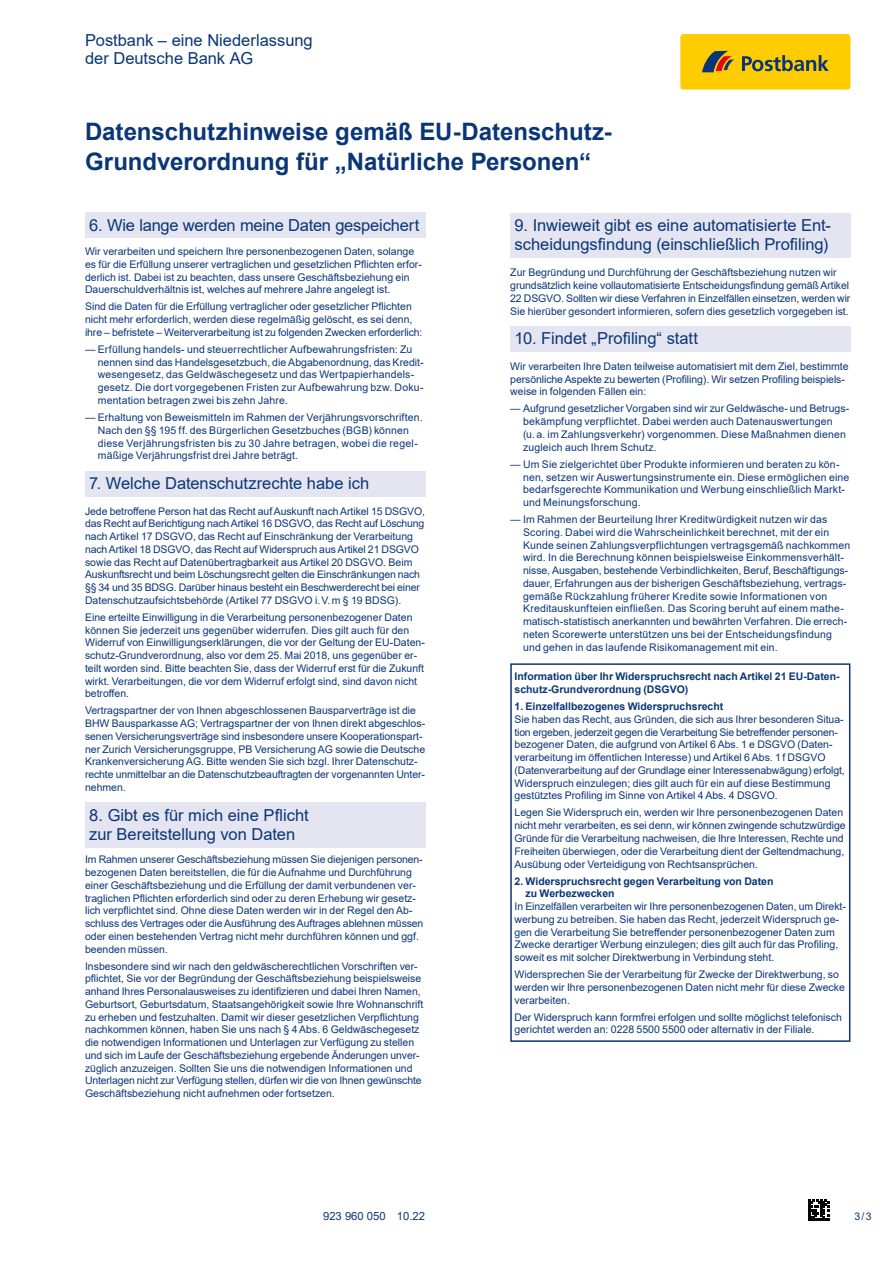
<style>
.page{position:relative;width:893px;height:1263px;background:#fff}
.page>*{position:absolute;margin:0;border:0;box-sizing:border-box;transform-origin:0 0}
.t1{font:700 24px/29.7px "Arial";color:#0a3677}
.Barrierefreies_Formular_id933_d6{font:16.5px/18px "Arial";letter-spacing:-.005em;color:#0a3677}
.t2{font:11.25px "Arial";color:#0a3677}
.Barrierefreies_Formular_id934_d6{font:10.5px/12.8px "Arial";color:#0a3677}
.Barrierefreies_Formular_id1348_d6{font:700 10.5px/12.8px "Arial";color:#0a3677}
</style>
<div class="page">
<div style="left:510px;top:663px;width:340px;height:379px;border:2px solid #0a3677"></div>
<hr style="left:808px;top:1218px;width:21px;height:2px;background:#000">
<svg style="left:808px;top:1199px;width:21px;height:19px"></svg>
<div style="left:680px;top:34px;width:170px;height:56px;background:#fc0;border-radius:3px"></div>
<svg style="left:742px;top:55px;width:87px;height:16px"></svg>
<svg style="left:702px;top:51px;width:32px;height:21px"></svg>
<div style="left:85px;top:213px;width:340px;height:25px;background:#e4e5f1"></div>
<div style="left:85px;top:471px;width:340px;height:25px;background:#e4e5f1"></div>
<div style="left:85px;top:803px;width:340px;height:25px;background:#e4e5f1"></div>
<div style="left:85px;top:822px;width:340px;height:26px;background:#e4e5f1"></div>
<div style="left:510px;top:213px;width:340px;height:45px;background:#e4e5f1"></div>
<div style="left:510px;top:326px;width:340px;height:26px;background:#e4e5f1"></div>
<h2 class="Barrierefreies_Formular_id933_d6" style="left:85px;top:31px;width:229px">Postbank – eine Niederlassung der Deutsche Bank AG</h2>
<h1 class="t1" style="left:85px;top:118px;width:528px">Datenschutzhinweise gemäß EU-Datenschutz-<br>Grundverordnung für „Natürliche Personen“</h1>
<h2 class="Barrierefreies_Formular_id933_d6" style="left:89px;top:216px;width:331px">6. Wie lange werden meine Daten gespeichert</h2>
<p class="Barrierefreies_Formular_id934_d6" style="left:85px;top:245px;width:338px">Wir verarbeiten und speichern Ihre personenbezogenen Daten, solange es für die Erfüllung unserer vertraglichen und gesetzlichen Pflichten erfor&shy;derlich ist. Dabei ist zu beachten, dass unsere Geschäftsbeziehung ein Dauerschuldverhältnis ist, welches auf mehrere Jahre angelegt ist.</p>
<p class="Barrierefreies_Formular_id934_d6" style="left:85px;top:300px;width:339px">Sind die Daten für die Erfüllung vertraglicher oder gesetzlicher Pflichten nicht mehr erforderlich, werden diese regelmäßig gelöscht, es sei denn, ihre – befristete – Weiterverarbeitung ist zu folgenden Zwecken erforderlich:</p>
<p class="Barrierefreies_Formular_id934_d6" style="left:98px;top:343px;width:327px;text-indent:-13px">— Erfüllung handels- und steuerrechtlicher Aufbewahrungsfristen: Zu nennen sind das Handelsgesetzbuch, die Abgabenordnung, das Kredit&shy;wesengesetz, das Geldwäschegesetz und das Wertpapierhandels&shy;gesetz. Die dort vorgegebenen Fristen zur Aufbewahrung bzw. Doku&shy;mentation betragen zwei bis zehn Jahre.</p>
<p class="Barrierefreies_Formular_id934_d6" style="left:98px;top:411px;width:326px;text-indent:-13px">— Erhaltung von Beweismitteln im Rahmen der Verjährungsvorschriften.<br>Nach den §§ 195 ff. des Bürgerlichen Gesetzbuches (BGB) können diese Verjährungsfristen bis zu 30 Jahre betragen, wobei die regel&shy;mäßige Verjährungsfrist drei Jahre beträgt.</p>
<h2 class="Barrierefreies_Formular_id933_d6" style="left:89px;top:474px;width:281px">7. Welche Datenschutzrechte habe ich</h2>
<p class="Barrierefreies_Formular_id934_d6" style="left:85px;top:504px;width:342px">Jede betroffene Person hat das Recht auf Auskunft nach Artikel 15 -DSGVO, das Recht auf Berichtigung nach Artikel 16 DSGVO, das Recht auf Löschung nach Artikel 17 DSGVO, das Recht auf Einschränkung der Verarbeitung nach Artikel 18 DSGVO, das Recht auf Widerspruch aus Artikel 21 DSGVO sowie das Recht auf Datenübertragbarkeit aus Artikel 20 DSGVO. Beim Auskunftsrecht und beim Löschungsrecht gelten die Einschränkungen nach §§ 34 und 35 BDSG. Darüber hinaus besteht ein Beschwerderecht bei einer Datenschutzaufsichtsbehörde (Artikel 77 DSGVO i.V.m § 19 BDSG).</p>
<p class="Barrierefreies_Formular_id934_d6" style="left:85px;top:611px;width:341px">Eine erteilte Einwilligung in die Verarbeitung personenbezogener Daten können Sie jederzeit uns gegenüber widerrufen. Dies gilt auch für den Widerruf von Einwilligungserklärungen, die vor der Geltung der EU-Daten&shy;schutz-Grundverordnung, also vor dem 25. Mai 2018, uns gegenüber er&shy;teilt worden sind. Bitte beachten Sie, dass der Widerruf erst für die Zukunft wirkt. Verarbeitungen, die vor dem Widerruf erfolgt sind, sind davon nicht betroffen.</p>
<p class="Barrierefreies_Formular_id934_d6" style="left:85px;top:704px;width:342px">Vertragspartner der von Ihnen abgeschlossenen Bausparverträge ist die BHW Bausparkasse AG; Vertragspartner der von Ihnen direkt abgeschlos&shy;senen Versicherungsverträge sind insbesondere unsere Kooperationspart&shy;ner Zurich Versicherungsgruppe, PB Versicherung AG sowie die Deutsche Krankenversicherung AG. Bitte wenden Sie sich bzgl. Ihrer Datenschutz&shy;rechte unmittelbar an die Datenschutzbeauftragten der vorgenannten Unter&shy;nehmen.</p>
<h2 class="Barrierefreies_Formular_id933_d6" style="left:89px;top:806px;width:221px">8. Gibt es für mich eine Pflicht</h2>
<h2 class="Barrierefreies_Formular_id933_d6" style="left:89px;top:825px;width:207px">zur Bereitstellung von Daten</h2>
<p class="Barrierefreies_Formular_id934_d6" style="left:85px;top:853px;width:340px">Im Rahmen unserer Geschäftsbeziehung müssen Sie diejenigen personen&shy;bezogenen Daten bereitstellen, die für die Aufnahme und Durchführung einer Geschäftsbeziehung und die Erfüllung der damit verbundenen ver&shy;traglichen Pflichten erforderlich sind oder zu deren Erhebung wir gesetz&shy;lich verpflichtet sind. Ohne diese Daten werden wir in der Regel den Ab&shy;schluss des Vertrages oder die Ausführung des Auftrages ablehnen müssen oder einen bestehenden Vertrag nicht mehr durchführen können und ggf. beenden müssen.</p>
<p class="Barrierefreies_Formular_id934_d6" style="left:85px;top:959px;width:340px">Insbesondere sind wir nach den geldwäscherechtlichen Vorschriften ver&shy;pflichtet, Sie vor der Begründung der Geschäftsbeziehung beispielsweise anhand Ihres Personalausweises zu identifizieren und dabei Ihren Namen, Geburtsort, Geburtsdatum, Staatsangehörigkeit sowie Ihre Wohnanschrift zu erheben und festzuhalten. Damit wir dieser gesetzlichen Verpflichtung nachkommen können, haben Sie uns nach § 4 Abs. 6 Geldwäschegesetz die notwendigen Informationen und Unterlagen zur Verfügung zu stellen und sich im Laufe der Geschäftsbeziehung ergebende Änderungen unver&shy;züglich anzuzeigen. Sollten Sie uns die notwendigen Informationen und Unterlagen nicht zur Verfügung stellen, dürfen wir die von Ihnen gewünschte Geschäftsbeziehung nicht aufnehmen oder fortsetzen.</p>
<h2 class="Barrierefreies_Formular_id933_d6" style="left:514px;top:215px;width:318px;line-height:19.5px">9. Inwieweit gibt es eine automatisierte Ent&shy;scheidungsfindung (einschließlich Profiling)</h2>
<p class="Barrierefreies_Formular_id934_d6" style="left:510px;top:266px;width:342px">Zur Begründung und Durchführung der Geschäftsbeziehung nutzen wir grundsätzlich keine vollautomatisierte Entscheidungsfindung gemäß Artikel 22 DSGVO. Sollten wir diese Verfahren in Einzelfällen einsetzen, werden wir Sie hierüber gesondert informieren, sofern dies gesetzlich vorgegeben ist.</p>
<h2 class="Barrierefreies_Formular_id933_d6" style="left:514px;top:329px;width:185px">10. Findet „Profiling“ statt</h2>
<p class="Barrierefreies_Formular_id934_d6" style="left:510px;top:360px;width:340px">Wir verarbeiten Ihre Daten teilweise automatisiert mit dem Ziel, bestimmte persönliche Aspekte zu bewerten (Profiling). Wir setzen Profiling beispiels&shy;weise in folgenden Fällen ein:</p>
<p class="Barrierefreies_Formular_id934_d6" style="left:523px;top:402px;width:328px;text-indent:-13px">— Aufgrund gesetzlicher Vorgaben sind wir zur Geldwäsche- und Betrugs&shy;bekämpfung verpflichtet. Dabei werden auch Datenauswertungen (u.a. im Zahlungsverkehr) vorgenommen. Diese Maßnahmen dienen zugleich auch Ihrem Schutz.</p>
<p class="Barrierefreies_Formular_id934_d6" style="left:523px;top:458px;width:328px;text-indent:-13px">— Um Sie zielgerichtet über Produkte informieren und beraten zu kön&shy;nen, setzen wir Auswertungsinstrumente ein. Diese ermöglichen eine bedarfsgerechte Kommunikation und Werbung einschließlich Markt&shy;und Meinungsforschung.</p>
<p class="Barrierefreies_Formular_id934_d6" style="left:523px;top:513px;width:329px;text-indent:-13px">— Im Rahmen der Beurteilung Ihrer Kreditwürdigkeit nutzen wir das Scoring. Dabei wird die Wahrscheinlichkeit berechnet, mit der ein Kunde seinen Zahlungsverpflichtungen vertragsgemäß nachkommen wird. In die Berechnung können beispielsweise Einkommensverhält&shy;nisse, Ausgaben, bestehende Verbindlichkeiten, Beruf, Beschäftigungs&shy;dauer, Erfahrungen aus der bisherigen Geschäftsbeziehung, vertrags&shy;gemäße Rückzahlung früherer Kredite sowie Informationen von Kreditauskunfteien einfließen. Das Scoring beruht auf einem mathe&shy;matisch-statistisch anerkannten und bewährten Verfahren. Die errech&shy;neten Scorewerte unterstützen uns bei der Entscheidungsfindung und gehen in das laufende Risikomanagement mit ein.</p>
<h3 class="Barrierefreies_Formular_id1348_d6" style="left:514px;top:671px;width:327px">Information über Ihr Widerspruchsrecht nach Artikel 21 EU-Daten&shy;schutz-Grundverordnung (DSGVO)</h3>
<h3 class="Barrierefreies_Formular_id1348_d6" style="left:514px;top:700px;width:210px">1. Einzelfallbezogenes Widerspruchsrecht</h3>
<p class="Barrierefreies_Formular_id934_d6" style="left:514px;top:713px;width:332px">Sie haben das Recht, aus Gründen, die sich aus Ihrer besonderen Situa&shy;tion ergeben, jederzeit gegen die Verarbeitung Sie betreffender personen&shy;bezogener Daten, die aufgrund von Artikel 6 Abs. 1 e -DSGVO (Daten&shy;verarbeitung im öffentlichen Interesse) und Artikel 6 Abs. 1f DSGVO (Datenverarbeitung auf der Grundlage einer Interessenabwägung) erfolgt, Widerspruch einzulegen; dies gilt auch für ein auf diese Bestimmung gestütztes Profiling im Sinne von Artikel 4 Abs. 4 DSGVO.</p>
<p class="Barrierefreies_Formular_id934_d6" style="left:514px;top:806px;width:333px">Legen Sie Widerspruch ein, werden wir Ihre personenbezogenen Daten nicht mehr verarbeiten, es sei denn, wir können zwingende schutzwürdige Gründe für die Verarbeitung nachweisen, die Ihre Interessen, Rechte und Freiheiten überwiegen, oder die Verarbeitung dient der Geltendmachung, Ausübung oder Verteidigung von Rechtsansprüchen.</p>
<h3 class="Barrierefreies_Formular_id1348_d6" style="left:526px;top:875px;width:249px;text-indent:-11px">2. Widerspruchsrecht gegen Verarbeitung von Daten zu Werbezwecken</h3>
<p class="Barrierefreies_Formular_id934_d6" style="left:514px;top:900px;width:333px">In Einzelfällen verarbeiten wir Ihre personenbezogenen Daten, um Direkt&shy;werbung zu betreiben. Sie haben das Recht, jederzeit Widerspruch ge&shy;gen die Verarbeitung Sie betreffender personenbezogener Daten zum Zwecke derartiger Werbung einzulegen; dies gilt auch für das Profiling, soweit es mit solcher Direktwerbung in Verbindung steht.</p>
<p class="Barrierefreies_Formular_id934_d6" style="left:514px;top:968px;width:332px">Widersprechen Sie der Verarbeitung für Zwecke der Direktwerbung, so werden wir Ihre personenbezogenen Daten nicht mehr für diese Zwecke verarbeiten.</p>
<p class="Barrierefreies_Formular_id934_d6" style="left:514px;top:1010px;width:329px">Der Widerspruch kann formfrei erfolgen und sollte möglichst telefonisch gerichtet werden an: 0228 5500 5500 oder alternativ in der Filiale.</p>
<p class="t2" style="left:323px;top:1209px;width:103px">923 960 050 10.22</p>
<p class="Barrierefreies_Formular_id934_d6" style="left:854px;top:1210px;width:19px">3/3</p>
</div>
